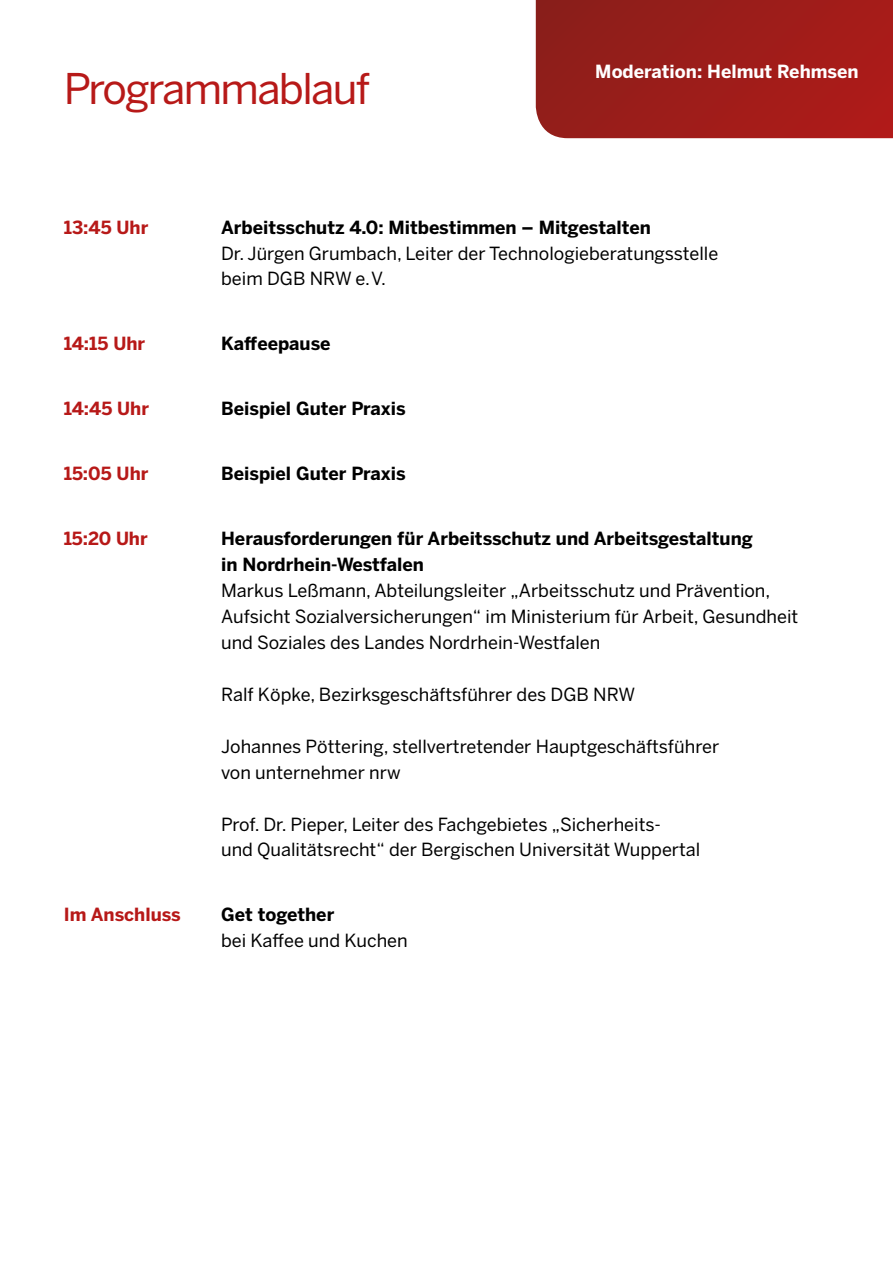
<style>
.page{position:relative;width:893px;height:1263px;background:#fff}
.page>*{position:absolute;margin:0;border:0;box-sizing:border-box;transform-origin:0 0}
.t1{font:42px "Benton Sans";letter-spacing:-.04em;color:#b71918}
.t2{font:18px/26px "Benton Sans";color:#000}
.t3{font:700 18px/26px "Benton Sans";color:#000}
.t4{font:700 18px "Benton Sans";color:#b71918}
.t5{font:700 18px "Benton Sans";color:#fff}
.s1{font-weight:700}
</style>
<div class="page">
<svg style="left:536px;top:0;width:357px;height:138px;background:#9d1d1a"></svg>
<p class="t1" style="left:64px;top:64px;width:308px">Programmablauf</p>
<p class="t5" style="left:595px;top:61px;width:265px">Moderation: Helmut Rehmsen</p>
<p class="t4" style="left:64px;top:216px;width:86px">13:45 Uhr</p>
<p class="t3" style="left:221px;top:214px;width:431px">Arbeitsschutz 4.0: Mitbestimmen – Mitgestalten</p>
<p class="t2" style="left:221px;top:240px;width:499px">Dr. Jürgen Grumbach, Leiter der Technologieberatungsstelle beim DGB NRW e.V.</p>
<p class="t4" style="left:64px;top:333px;width:83px">14:15 Uhr</p>
<p class="t3" style="left:221px;top:331px;width:111px">Kaffeepause</p>
<p class="t4" style="left:64px;top:398px;width:87px">14:45 Uhr</p>
<p class="t3" style="left:221px;top:395px;width:186px">Beispiel Guter Praxis</p>
<p class="t4" style="left:64px;top:463px;width:86px">15:05 Uhr</p>
<p class="t3" style="left:221px;top:460px;width:186px">Beispiel Guter Praxis</p>
<p class="t4" style="left:64px;top:528px;width:85px">15:20 Uhr</p>
<p class="t3" style="left:221px;top:525px;width:533px">Herausforderungen für Arbeitsschutz und Arbeitsgestaltung in Nordrhein-Westfalen</p>
<p class="t2" style="left:221px;top:577px;width:579px">Markus Leßmann, Abteilungsleiter „Arbeitsschutz und Prävention,<br>Aufsicht Sozialversicherungen“ im Ministerium für Arbeit, Gesundheit und Soziales des Landes Nordrhein-Westfalen</p>
<p class="t2" style="left:221px;top:681px;width:416px">Ralf Köpke, Bezirksgeschäftsführer des DGB NRW</p>
<p class="t2" style="left:221px;top:733px;width:500px">Johannes Pöttering, stellvertretender Hauptgeschäftsführer von unternehmer nrw</p>
<p class="t2" style="left:221px;top:811px;width:481px">Prof. Dr. Pieper, Leiter des Fachgebietes „Sicherheits-<br>und Qualitätsrecht“ der Bergischen Universität Wuppertal</p>
<p class="t4" style="left:64px;top:904px;width:119px">Im Anschluss</p>
<p class="t2" style="left:221px;top:902px;width:188px"><span class="s1">Get together<br></span>bei Kaffee und Kuchen</p>
</div>
